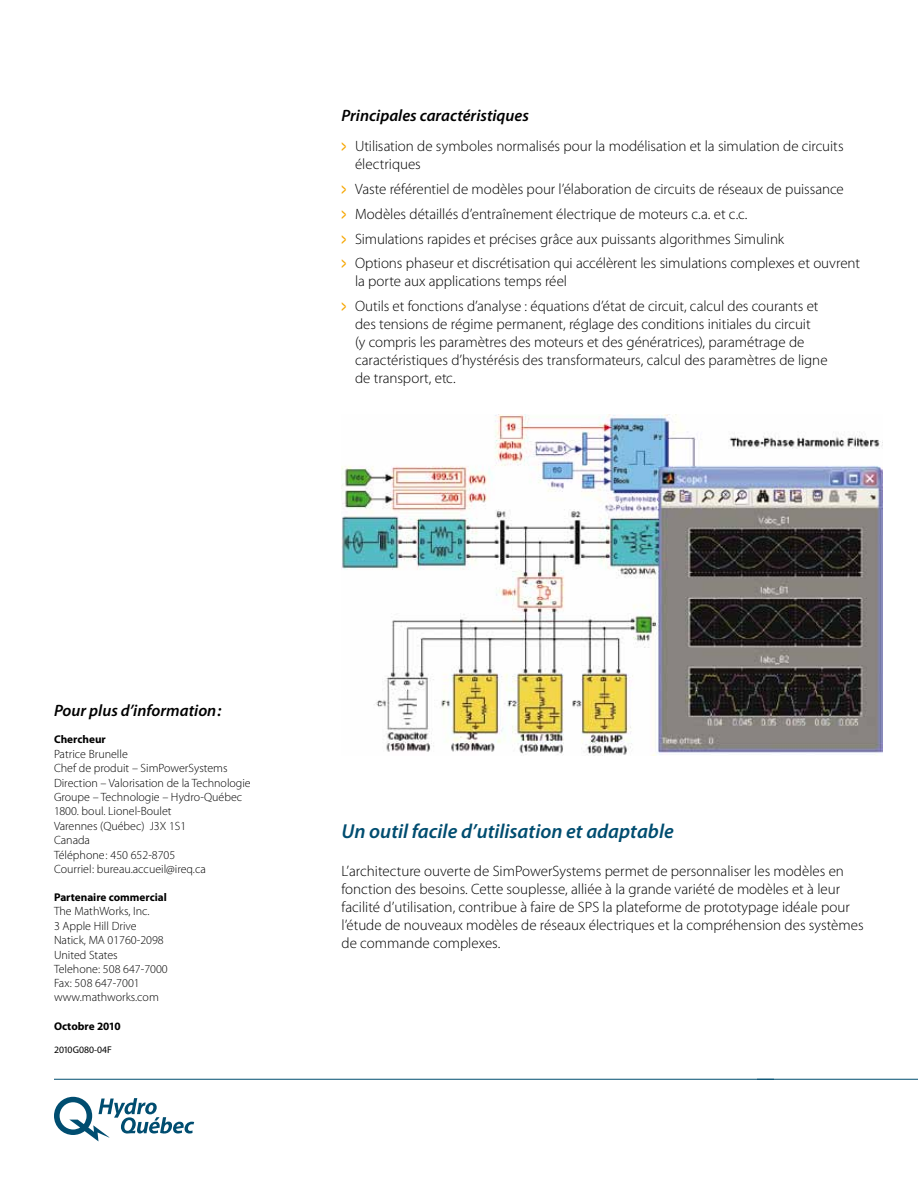
<style>
.page{position:relative;width:918px;height:1188px;background:#fff}
.page>*{position:absolute;margin:0;border:0;box-sizing:border-box;transform-origin:0 0}
.t1{font:italic 600 20.25px "Myriad Pro";color:#004d70}
.t2{font:italic 600 16.5px "Myriad Pro";color:#000}
.t3{font:300 15px/18px "Myriad Pro";color:#000}
.t4{font:300 12px/14.4px "Myriad Pro";color:#000}
.t5{font:700 11.25px "Myriad Pro";color:#000}
.t6{font:9.75px "Myriad Pro";color:#000}
.s1{font-weight:700;font-size:16.5px;color:#f6a600}
</style>
<div class="page">
<hr style="left:757px;top:1079px;width:161px;height:1px;background:#004d70">
<svg style="left:54px;top:1097px;width:140px;height:44px"></svg>
<hr style="left:54px;top:1079px;width:720px;height:1px;background:#004d70">
<img style="left:342px;top:414px;width:541px;height:341px">
<p class="t2" style="left:342px;top:107px;width:189px">Principales caractéristiques</p>
<p class="t3" style="left:355px;top:138px;width:490px;text-indent:-14px"><span class="s1">&gt;</span> Utilisation de symboles normalisés pour la modélisation et la simulation de circuits électriques</p>
<p class="t3" style="left:342px;top:177px;width:520px;line-height:24.8px"><span class="s1">&gt;</span> Vaste référentiel de modèles pour l’élaboration de circuits de réseaux de puissance<br><span class="s1">&gt;</span> Modèles détaillés d’entraînement électrique de moteurs c.a. et c.c.<br><span class="s1">&gt;</span> Simulations rapides et précises grâce aux puissants algorithmes Simulink<br><span class="s1">&gt;</span> Options phaseur et discrétisation qui accélèrent les simulations complexes et ouvrent</p>
<p class="t3" style="left:342px;top:269px;width:479px;line-height:24.8px;text-indent:14px">la porte aux applications temps réel<br><span class="s1">&gt;</span> Outils et fonctions d’analyse : équations d’état de circuit, calcul des courants et</p>
<p class="t3" style="left:355px;top:315px;width:474px">des tensions de régime permanent, réglage des conditions initiales du circuit<br>(y compris les paramètres des moteurs et des génératrices), paramétrage de caractéristiques d’hystérésis des transformateurs, calcul des paramètres de ligne de transport, etc.</p>
<p class="t2" style="left:54px;top:701px;width:169px">Pour plus d’information :</p>
<p class="t5" style="left:54px;top:733px;width:53px">Chercheur</p>
<p class="t4" style="left:54px;top:747px;width:198px">Patrice Brunelle<br>Chef de produit – SimPowerSystems<br>Direction – Valorisation de la Technologie<br>Groupe – Technologie – Hydro-Québec<br>1800. boul. Lionel-Boulet<br>Varennes (Québec) J3X 1S1<br>Canada<br>Téléphone: 450 652-8705<br>Courriel: bureau.accueil@ireq.ca</p>
<p class="t5" style="left:54px;top:891px;width:114px">Partenaire commercial</p>
<p class="t4" style="left:54px;top:904px;width:115px">The MathWorks, Inc.<br>3 Apple Hill Drive<br>Natick, MA 01760-2098<br>United States<br>Telehone: 508 647-7000<br>Fax: 508 647-7001</p>
<p class="t4" style="left:54px;top:990px;width:106px">www.mathworks.com</p>
<p class="t5" style="left:54px;top:1020px;width:68px">Octobre 2010</p>
<p class="t6" style="left:54px;top:1044px;width:59px">2010G080-04F</p>
<h1 class="t1" style="left:342px;top:820px;width:334px">Un outil facile d’utilisation et adaptable</h1>
<p class="t3" style="left:342px;top:862px;width:524px">L’architecture ouverte de SimPowerSystems permet de personnaliser les modèles en fonction des besoins. Cette souplesse, alliée à la grande variété de modèles et à leur facilité d’utilisation, contribue à faire de SPS la plateforme de prototypage idéale pour l’étude de nouveaux modèles de réseaux électriques et la compréhension des systèmes de commande complexes.</p>
</div>
